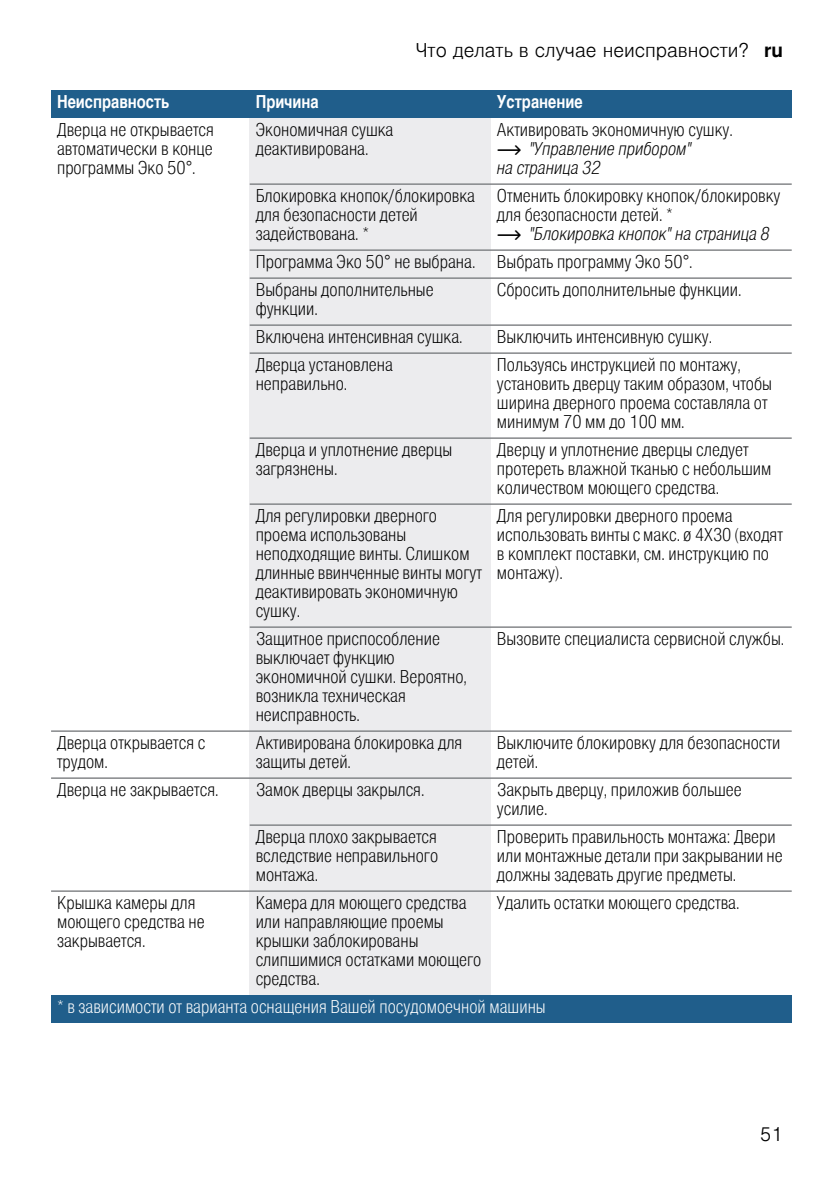
<style>
.page{position:relative;width:840px;height:1190px;background:#fff}
.page>*{position:absolute;margin:0;border:0;box-sizing:border-box;transform-origin:0 0}
.t1{font:300 19px "Nimbus San L";color:#000}
.t2{font:18px/19px "Nimbus San L Lig Con";color:#000}
.t3{font:18px/19px "Nimbus San L Lig Con Ita";color:#000}
.t4{font:18px "Nimbus San L Lig Con";color:#fff}
.t5{font:18px "Nimbus San L Bol Con";color:#fff}
.s1{font-weight:700}
.s2{font-family:"BSH Symb PH1"}
</style>
<div class="page">
<div style="left:249px;top:118px;width:241px;height:66px;background:#ececee"></div>
<div style="left:249px;top:184px;width:241px;height:66px;background:#ececee"></div>
<div style="left:249px;top:250px;width:241px;height:28px;background:#ececee"></div>
<div style="left:249px;top:278px;width:241px;height:47px;background:#ececee"></div>
<div style="left:249px;top:325px;width:241px;height:28px;background:#ececee"></div>
<div style="left:249px;top:353px;width:241px;height:85px;background:#ececee"></div>
<div style="left:249px;top:438px;width:241px;height:66px;background:#ececee"></div>
<div style="left:249px;top:504px;width:241px;height:123px;background:#ececee"></div>
<div style="left:249px;top:627px;width:241px;height:104px;background:#ececee"></div>
<div style="left:249px;top:731px;width:241px;height:47px;background:#ececee"></div>
<div style="left:249px;top:778px;width:241px;height:47px;background:#ececee"></div>
<div style="left:249px;top:825px;width:241px;height:66px;background:#ececee"></div>
<div style="left:249px;top:891px;width:241px;height:104px;background:#ececee"></div>
<div style="left:51px;top:90px;width:198px;height:28px;background:#205e8b"></div>
<div style="left:249px;top:90px;width:241px;height:28px;background:#205e8b"></div>
<div style="left:490px;top:90px;width:301px;height:28px;background:#205e8b"></div>
<div style="left:51px;top:995px;width:740px;height:28px;background:#205e8b"></div>
<hr style="left:249px;top:183px;width:542px;height:2px;background:#808285">
<hr style="left:249px;top:249px;width:542px;height:2px;background:#808285">
<hr style="left:249px;top:277px;width:542px;height:2px;background:#808285">
<hr style="left:249px;top:324px;width:542px;height:2px;background:#808285">
<hr style="left:249px;top:352px;width:542px;height:2px;background:#808285">
<hr style="left:249px;top:437px;width:542px;height:2px;background:#808285">
<hr style="left:249px;top:503px;width:542px;height:2px;background:#808285">
<hr style="left:249px;top:626px;width:542px;height:2px;background:#808285">
<hr style="left:51px;top:730px;width:740px;height:2px;background:#808285">
<hr style="left:51px;top:777px;width:740px;height:2px;background:#808285">
<hr style="left:249px;top:824px;width:542px;height:2px;background:#808285">
<hr style="left:51px;top:890px;width:740px;height:2px;background:#808285">
<p class="t1" style="left:415px;top:38px;width:369px">Что делать в случае неисправности? <span class="s1">ru</span></p>
<p class="t5" style="left:57px;top:91px;width:114px">Неисправность</p>
<p class="t5" style="left:255px;top:91px;width:64px">Причина</p>
<p class="t5" style="left:496px;top:91px;width:87px">Уcтpaнeниe</p>
<p class="t2" style="left:57px;top:120px;width:158px;text-align:justify">Дверца не открывается автоматически в конце программы Эко 50°.</p>
<p class="t2" style="left:255px;top:120px;width:139px">Экономичная сушка деактивирована.</p>
<p class="t2" style="left:496px;top:120px;width:237px">Активировать экономичную сушку.</p>
<p class="t3" style="left:496px;top:139px;width:196px"><span class="s2">~</span> "Управление прибором" на страница 32</p>
<p class="t2" style="left:255px;top:186px;width:221px">Блокировка кнопок/блокировка для безопасности детей задействована. *</p>
<p class="t2" style="left:496px;top:186px;width:285px">Отменить блокировку кнопок/блокировку для безопасности детей. *</p>
<p class="t3" style="left:496px;top:224px;width:274px"><span class="s2">~</span> "Блокировка кнопок" на страница 8</p>
<p class="t2" style="left:255px;top:247px;width:438px;line-height:28px">Программа Эко 50° не выбрана. Выбрать программу Эко 50°.<br>Выбраны дополнительные</p>
<p class="t2" style="left:255px;top:299px;width:64px">функции.</p>
<p class="t2" style="left:496px;top:280px;width:246px">Сбросить дoпoлнитeльныe фyнкции.</p>
<p class="t2" style="left:255px;top:327px;width:208px">Включена интенсивная сушка.</p>
<p class="t2" style="left:496px;top:327px;width:216px">Выключить интенсивную сушку.</p>
<p class="t2" style="left:255px;top:355px;width:139px">Дверца установлена неправильно.</p>
<p class="t2" style="left:496px;top:355px;width:276px">Пользуясь инструкцией по монтажу, установить дверцу таким образом, чтобы ширина дверного проема составляла от минимум 70 мм до 100 мм.</p>
<p class="t2" style="left:255px;top:440px;width:198px">Дверца и уплотнение дверцы загрязнены.</p>
<p class="t2" style="left:496px;top:440px;width:276px">Дверцу и уплотнение дверцы следует протереть влажной тканью с небольшим количеством моющего средства.</p>
<p class="t2" style="left:255px;top:506px;width:227px">Для регулировки дверного проема использованы неподходящие винты. Слишком длинные ввинченные винты могут деактивировать экономичную сушку.</p>
<p class="t2" style="left:496px;top:506px;width:287px">Для регулировки дверного проема использовать винты с макс. ø 4X30 (входят в комплект поставки, см. инструкцию по монтажу).</p>
<p class="t2" style="left:255px;top:629px;width:213px">Защитное приспособление выключает функцию экономичной сушки. Вероятно, возникла техническая неисправность.</p>
<p class="t2" style="left:496px;top:629px;width:289px">Вызовите специалиста сервисной службы.</p>
<p class="t2" style="left:57px;top:733px;width:150px">Двepцa oткpывaeтcя c тpyдoм.</p>
<p class="t2" style="left:255px;top:733px;width:208px">Активирована блокировка для зaщиты дeтeй.</p>
<p class="t2" style="left:496px;top:733px;width:285px">Выключите блокировку для безопасности детей.</p>
<p class="t2" style="left:57px;top:780px;width:163px">Дверца не закрывается.</p>
<p class="t2" style="left:255px;top:780px;width:170px">Зaмoк двepцы закрылся.</p>
<p class="t2" style="left:496px;top:780px;width:246px">Закрыть дверцу, приложив большее усилие.</p>
<p class="t2" style="left:255px;top:827px;width:184px;text-align:justify">Дверца плохо закрывается вследствие неправильного монтажа.</p>
<p class="t2" style="left:496px;top:827px;width:287px">Проверить правильность монтажа: Двери или монтажные детали при закрывании не должны задевать другие предметы.</p>
<p class="t2" style="left:57px;top:893px;width:149px">Kpышкa камеры для мoющeгo cpeдcтвa нe зaкpывaeтcя.</p>
<p class="t2" style="left:255px;top:893px;width:227px">Камера для моющего средства или направляющие проемы крышки заблокированы слипшимися остатками моющего средства.</p>
<p class="t2" style="left:496px;top:893px;width:244px">Удалить остатки моющего средства.</p>
<p class="t4" style="left:57px;top:995px;width:490px">* в зависимости от варианта оснащения Вашей посудомоечной машины</p>
<p class="t1" style="left:759px;top:1121px;width:25px">51</p>
</div>
